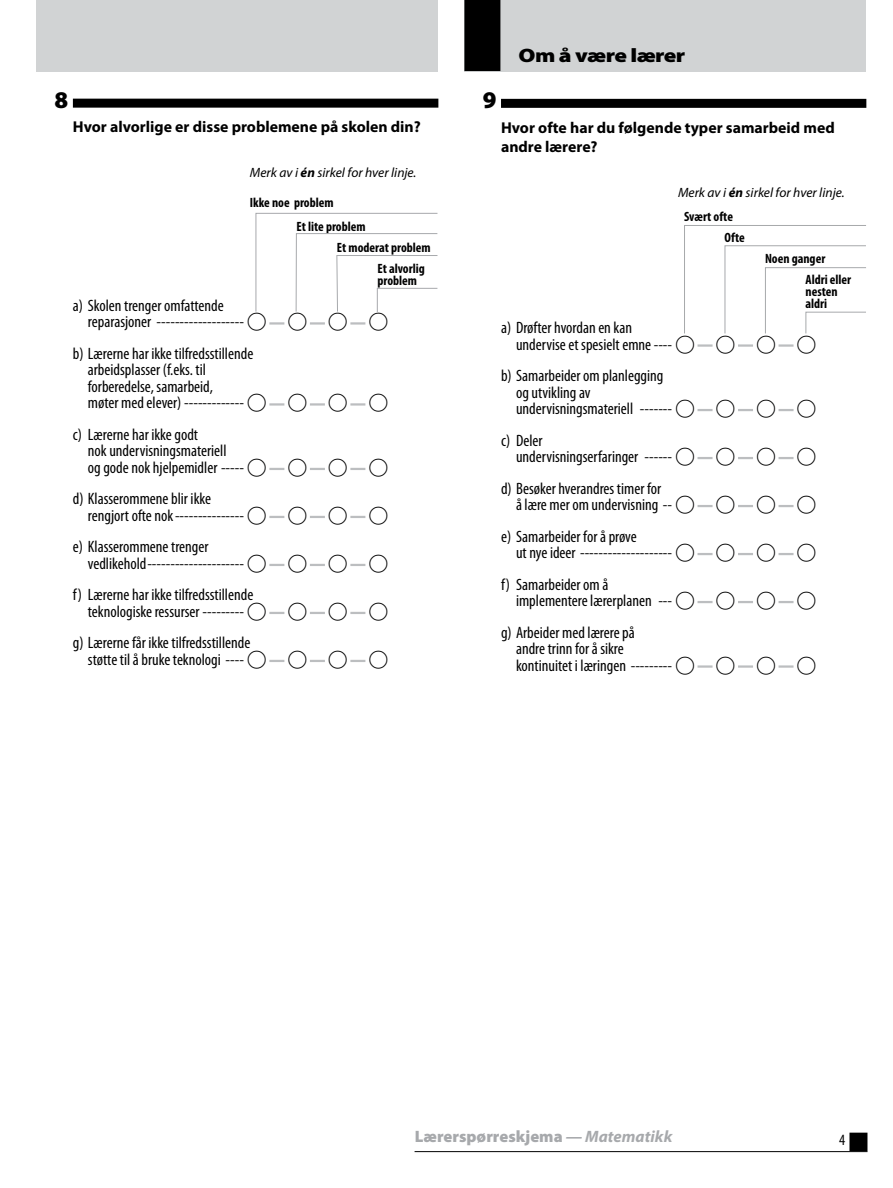
<style>
.page{position:relative;width:893px;height:1188px;background:#fff}
.page>*{position:absolute;margin:0;border:0;box-sizing:border-box;transform-origin:0 0}
.t1{font:900 24px "Myriad Pro";color:#000}
.t2{font:900 19.5px "Myriad Pro";letter-spacing:-.025em;color:#000;scale:1.2 1}
.t3{font:condensed 16.5px/16.5px "Myriad Pro";color:#000}
.t4{font:900 16.5px "Myriad Pro";color:#a7a9ac}
.t5{font:700 15.75px/18.9px "Myriad Pro";color:#000}
.t6{font:condensed 15.75px "Myriad Pro";color:#000}
.t7{font:700 condensed 13.5px/21px "Myriad Pro";color:#000}
.t8{font:italic 13.5px/24px "Myriad Pro";color:#000}
.s1{font-weight:700}
.s2{font-family:"TIMSS options";font-stretch:normal;font-size:22.5px}
.s3{font-weight:700;font-style:normal;font-stretch:condensed}
.s4{font-weight:700;font-style:italic}
</style>
<div class="page">
<div style="left:850px;top:1133px;width:17px;height:17px;background:#000"></div>
<div style="left:849px;top:1133px;width:18px;height:18px;border:2px solid #000"></div>
<hr style="left:415px;top:1151px;width:452px;height:1px;background:#000">
<div style="left:36px;top:0;width:401px;height:72px;background:#d1d3d4"></div>
<div style="left:465px;top:0;width:401px;height:72px;background:#d1d3d4"></div>
<div style="left:73px;top:99px;width:365px;height:9px;background:#000"></div>
<hr style="left:269px;top:322px;width:15px;height:3px;background:#bcbec0">
<hr style="left:310px;top:322px;width:15px;height:3px;background:#bcbec0">
<hr style="left:350px;top:322px;width:15px;height:3px;background:#bcbec0">
<hr style="left:269px;top:403px;width:15px;height:3px;background:#bcbec0">
<hr style="left:310px;top:403px;width:15px;height:3px;background:#bcbec0">
<hr style="left:350px;top:403px;width:15px;height:3px;background:#bcbec0">
<svg style="left:269px;top:468px;width:15px;height:2px"></svg>
<svg style="left:310px;top:468px;width:15px;height:2px"></svg>
<svg style="left:350px;top:468px;width:15px;height:2px"></svg>
<svg style="left:269px;top:516px;width:15px;height:2px"></svg>
<svg style="left:310px;top:516px;width:15px;height:2px"></svg>
<svg style="left:350px;top:516px;width:15px;height:2px"></svg>
<svg style="left:269px;top:564px;width:15px;height:2px"></svg>
<svg style="left:310px;top:564px;width:15px;height:2px"></svg>
<svg style="left:350px;top:564px;width:15px;height:2px"></svg>
<svg style="left:269px;top:612px;width:15px;height:2px"></svg>
<svg style="left:310px;top:612px;width:15px;height:2px"></svg>
<svg style="left:350px;top:612px;width:15px;height:2px"></svg>
<svg style="left:269px;top:660px;width:15px;height:2px"></svg>
<svg style="left:310px;top:660px;width:15px;height:2px"></svg>
<svg style="left:350px;top:660px;width:15px;height:2px"></svg>
<div style="left:464px;top:0;width:36px;height:71px;background:#000"></div>
<div style="left:501px;top:99px;width:365px;height:9px;background:#000"></div>
<hr style="left:698px;top:344px;width:15px;height:3px;background:#bcbec0">
<hr style="left:738px;top:344px;width:15px;height:3px;background:#bcbec0">
<hr style="left:779px;top:344px;width:15px;height:3px;background:#bcbec0">
<svg style="left:698px;top:409px;width:15px;height:2px"></svg>
<svg style="left:738px;top:409px;width:15px;height:2px"></svg>
<svg style="left:779px;top:409px;width:15px;height:2px"></svg>
<svg style="left:698px;top:457px;width:15px;height:2px"></svg>
<svg style="left:738px;top:457px;width:15px;height:2px"></svg>
<svg style="left:779px;top:457px;width:15px;height:2px"></svg>
<svg style="left:698px;top:505px;width:15px;height:2px"></svg>
<svg style="left:738px;top:505px;width:15px;height:2px"></svg>
<svg style="left:779px;top:505px;width:15px;height:2px"></svg>
<svg style="left:698px;top:553px;width:15px;height:2px"></svg>
<svg style="left:738px;top:553px;width:15px;height:2px"></svg>
<svg style="left:779px;top:553px;width:15px;height:2px"></svg>
<svg style="left:698px;top:601px;width:15px;height:2px"></svg>
<svg style="left:738px;top:601px;width:15px;height:2px"></svg>
<svg style="left:779px;top:601px;width:15px;height:2px"></svg>
<hr style="left:698px;top:665px;width:15px;height:3px;background:#bcbec0">
<hr style="left:738px;top:665px;width:15px;height:3px;background:#bcbec0">
<hr style="left:779px;top:665px;width:15px;height:3px;background:#bcbec0">
<svg style="left:255px;top:213px;width:183px;height:99px"></svg>
<svg style="left:684px;top:225px;width:182px;height:109px"></svg>
<h1 class="t1" style="left:55px;top:86px;width:15px">8</h1>
<p class="t5" style="left:73px;top:118px;width:349px">Hvor alvorlige er disse problemene på skolen din?</p>
<p class="t8" style="left:250px;top:161px;width:168px">Merk av i <span class="s1">én</span> sirkel for hver linje.</p>
<p class="t7" style="left:296px;top:191px;width:71px;line-height:24px;text-indent:-46px">Ikke noe problem<br>Et lite problem</p>
<p class="t7" style="left:377px;top:238px;width:55px;text-indent:-40px">Et moderat problem<br>Et alvorlig</p>
<p class="t7" style="left:377px;top:271px;width:41px">problem</p>
<p class="t3" style="left:88px;top:298px;width:302px;text-indent:-15px">a) Skolen trenger omfattende<br>reparasjoner ------------------- <span class="s2">A A A A</span></p>
<p class="t3" style="left:88px;top:346px;width:302px;text-indent:-15px">b) Lærerne har ikke tilfredsstillende<br>arbeidsplasser (f.eks. til<br>forberedelse, samarbeid,<br>møter med elever) ------------- <span class="s2">A A A A</span></p>
<p class="t3" style="left:88px;top:427px;width:302px;text-indent:-15px">c) Lærerne har ikke godt<br>nok undervisningsmateriell<br>og gode nok hjelpemidler ----- <span class="s2">A A A A</span></p>
<p class="t3" style="left:88px;top:491px;width:302px;text-indent:-15px">d) Klasserommene blir ikke<br>rengjort ofte nok --------------- <span class="s2">A A A A</span></p>
<p class="t3" style="left:88px;top:539px;width:302px;text-indent:-15px">e) Klasserommene trenger<br>vedlikehold --------------------- <span class="s2">A A A A</span></p>
<p class="t3" style="left:88px;top:587px;width:302px;text-indent:-15px">f) Lærerne har ikke tilfredsstillende<br>teknologiske ressurser --------- <span class="s2">A A A A</span></p>
<p class="t3" style="left:88px;top:635px;width:302px;text-indent:-15px">g) Lærerne får ikke tilfredsstillende<br>støtte til å bruke teknologi ---- <span class="s2">A A A A</span></p>
<h1 class="t1" style="left:483px;top:86px;width:15px">9</h1>
<p class="t2" style="left:518px;top:44px;width:141px">Om å være lærer</p>
<p class="t5" style="left:501px;top:118px;width:335px">Hvor ofte har du følgende typer samarbeid med andre lærere?</p>
<p class="t8" style="left:684px;top:180px;width:162px;text-indent:-6px">Merk av i <span class="s1">én</span> sirkel for hver linje.<br><span class="s3">Svært ofte</span></p>
<p class="t7" style="left:724px;top:227px;width:22px">Ofte</p>
<p class="t7" style="left:806px;top:248px;width:47px;text-indent:-40px">Noen ganger<br>Aldri eller</p>
<p class="t7" style="left:806px;top:285px;width:34px;line-height:12px">nesten aldri</p>
<p class="t3" style="left:516px;top:320px;width:302px;text-indent:-15px">a) Drøfter hvordan en kan<br>undervise et spesielt emne ---- <span class="s2">A A A A</span></p>
<p class="t3" style="left:516px;top:368px;width:302px;text-indent:-15px">b) Samarbeider om planlegging<br>og utvikling av<br>undervisningsmateriell ------- <span class="s2">A A A A</span></p>
<p class="t3" style="left:516px;top:432px;width:302px;text-indent:-15px">c) Deler<br>undervisningserfaringer ------ <span class="s2">A A A A</span></p>
<p class="t3" style="left:516px;top:480px;width:302px;text-indent:-15px">d) Besøker hverandres timer for<br>å lære mer om undervisning -- <span class="s2">A A A A</span></p>
<p class="t3" style="left:516px;top:528px;width:302px;text-indent:-15px">e) Samarbeider for å prøve<br>ut nye ideer -------------------- <span class="s2">A A A A</span></p>
<p class="t3" style="left:516px;top:576px;width:302px;text-indent:-15px">f) Samarbeider om å<br>implementere lærerplanen --- <span class="s2">A A A A</span></p>
<p class="t3" style="left:516px;top:624px;width:302px;text-indent:-15px">g) Arbeider med lærere på<br>andre trinn for å sikre<br>kontinuitet i læringen --------- <span class="s2">A A A A</span></p>
<p class="t4" style="left:415px;top:1127px;width:259px">Lærerspørreskjema <span class="s4">— Matematikk</span></p>
<p class="t6" style="left:839px;top:1131px;width:8px">43</p>
</div>
